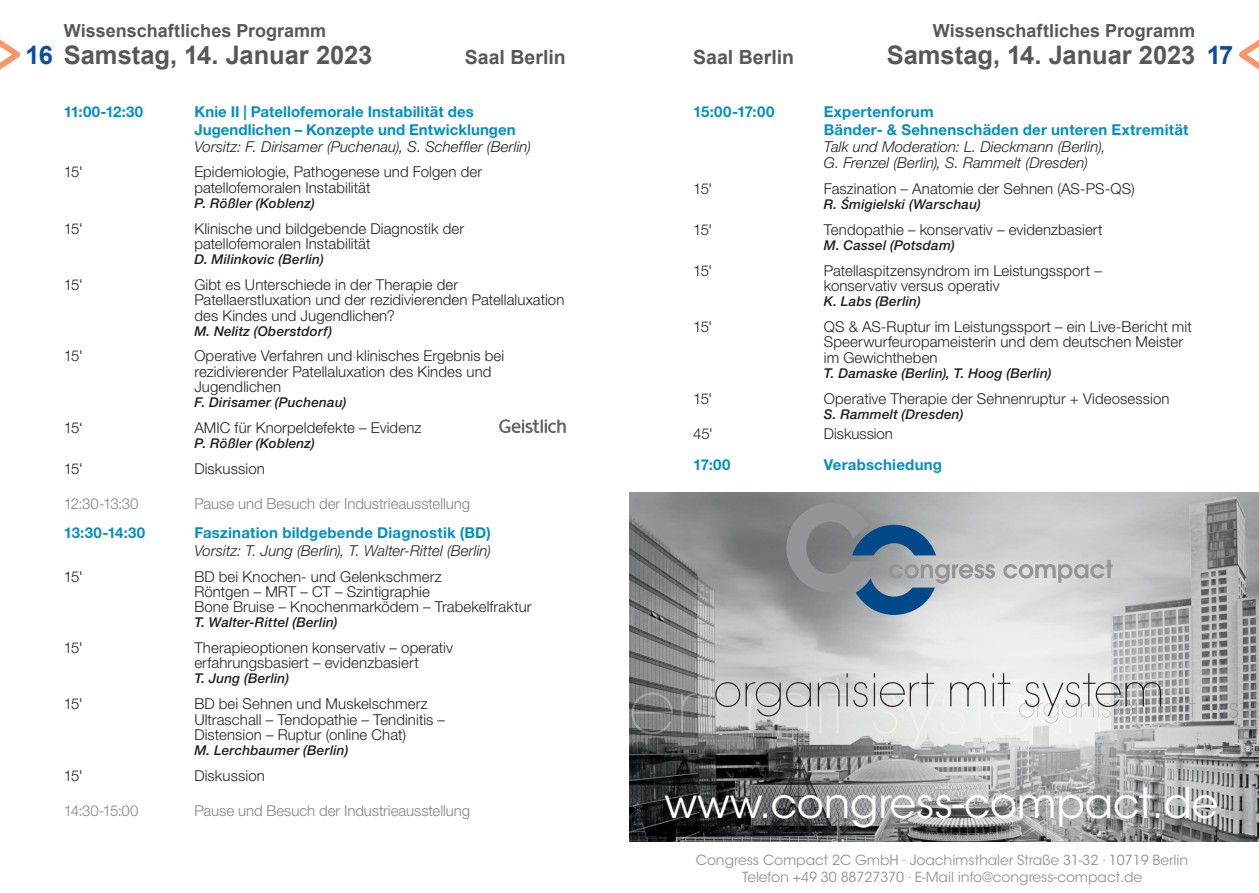
<style>
.page{position:relative;width:1259px;height:893px;background:#fff}
.page>*{position:absolute;margin:0;border:0;box-sizing:border-box;transform-origin:0 0}
.t1{font:41.7px "ITC Avant Garde Std";letter-spacing:-.005em;color:#fff}
.t2{font:700 25.5px "Arial";letter-spacing:-.005em;color:#57585a}
.t3{font:700 25.5px "Arial";color:#0d4da1}
.t4{font:700 19.5px "Arial";color:#57585a}
.t5{font:700 18px "Arial";color:#57585a}
.Vortrag{font:300 15px/15.3px "Helvetica Neue LT Std";letter-spacing:.005em;color:#231f20}
.Vorsitz{font:italic 300 15px/16.5px "Helvetica Neue LT Std";letter-spacing:.01em;color:#231f20}
.Vortrag-2{font:700 15px/18px "Helvetica Neue LT Std";letter-spacing:.015em;color:#0090c6}
.Pause{font:300 15px "Helvetica Neue LT Std";letter-spacing:-.005em;color:#808285}
.Sitzung{font:700 15px/18px "Helvetica Neue LT Std";letter-spacing:.005em;color:#0090c6}
.Absatzformat_4{font:700 15px "Helvetica Neue LT Std";letter-spacing:.015em;color:#0090c6}
.Sitzung-2{font:300 15px "Helvetica Neue LT Std";letter-spacing:-.005em;color:#231f20}
.t6{font:13.95px/16.6px "ITC Avant Garde Std";letter-spacing:-.005em;color:#939598;text-align:center}
.Referent{font:italic 500 13.5px "Helvetica Neue LT Std";letter-spacing:.015em;color:#231f20}
.s1{color:#0d4da1}
.s2{font-family:"Roboto"}
.s3{font-family:"Helvetica Neue LT Std";font-weight:100;font-stretch:condensed}
</style>
<div class="page">
<svg style="left:1239px;top:39px;width:20px;height:31px"></svg>
<svg style="left:0;top:39px;width:20px;height:31px"></svg>
<img style="left:629px;top:492px;width:630px;height:349px">
<svg style="left:786px;top:503px;width:209px;height:112px;background:#919ca5"></svg>
<svg style="left:1003px;top:560px;width:109px;height:23px;background:#c0c2c2"></svg>
<svg style="left:629px;top:673px;width:630px;height:77px;background:#bdbebe"></svg>
<svg style="left:499px;top:419px;width:67px;height:14px"></svg>
<p class="t5" style="left:64px;top:18px;width:264px">Wissenschaftliches Programm</p>
<p class="t5" style="left:932px;top:18px;width:264px">Wissenschaftliches Programm</p>
<h2 class="t2" style="left:26px;top:37px;width:348px"><span class="s1">16</span> Samstag, 14. Januar 2023</h2>
<h2 class="t3" style="left:1206px;top:37px;width:28px">17</h2>
<h3 class="t4" style="left:693px;top:43px;width:102px">Saal Berlin</h3>
<h2 class="t2" style="left:886px;top:37px;width:310px">Samstag, 14. Januar 2023</h2>
<h3 class="t4" style="left:465px;top:43px;width:102px">Saal Berlin</h3>
<p class="Sitzung" style="left:64px;top:102px;width:81px">11:00-12:30</p>
<p class="Sitzung" style="left:194px;top:102px;width:323px">Knie II | Patellofemorale Instabilität des<br>Jugendlichen – Konzepte und Entwicklungen</p>
<p class="Vorsitz" style="left:194px;top:138px;width:338px">Vorsitz: F. Dirisamer (Puchenau), S. Scheffler (Berlin)</p>
<p class="Vortrag" style="left:64px;top:164px;width:21px">15'</p>
<p class="Vortrag" style="left:194px;top:164px;width:289px">Epidemiologie, Pathogenese und Folgen der patellofemoralen Instabilität</p>
<p class="Referent" style="left:194px;top:195px;width:122px">P. Rößler (Koblenz)</p>
<p class="Vortrag" style="left:64px;top:220px;width:21px">15'</p>
<p class="Vortrag" style="left:194px;top:220px;width:271px">Klinische und bildgebende Diagnostik der patellofemoralen Instabilität</p>
<p class="Referent" style="left:194px;top:251px;width:131px">D. Milinkovic (Berlin)</p>
<p class="Vortrag" style="left:64px;top:277px;width:21px">15'</p>
<p class="Vortrag" style="left:194px;top:277px;width:371px">Gibt es Unterschiede in der Therapie der<br>Patellaerstluxation und der rezidivierenden Patellaluxation des Kindes und Jugendlichen?</p>
<p class="Referent" style="left:194px;top:323px;width:139px">M. Nelitz (Oberstdorf)</p>
<p class="Vortrag" style="left:64px;top:348px;width:21px">15'</p>
<p class="Vortrag" style="left:194px;top:348px;width:311px">Operative Verfahren und klinisches Ergebnis bei rezidivierender Patellaluxation des Kindes und<br>Jugendlichen</p>
<p class="Referent" style="left:194px;top:394px;width:154px">F. Dirisamer (Puchenau)</p>
<p class="Vortrag" style="left:64px;top:420px;width:21px">15‘</p>
<p class="Vortrag" style="left:194px;top:420px;width:229px">AMIC für Knorpeldefekte – Evidenz</p>
<p class="Referent" style="left:194px;top:435px;width:122px">P. Rößler (Koblenz)</p>
<p class="Vortrag" style="left:64px;top:461px;width:21px">15'</p>
<p class="Vortrag" style="left:194px;top:461px;width:72px">Diskussion</p>
<p class="Pause" style="left:64px;top:494px;width:76px">12:30-13:30</p>
<p class="Pause" style="left:194px;top:494px;width:277px">Pause und Besuch der Industrieausstellung</p>
<p class="Vortrag-2" style="left:64px;top:523px;width:83px">13:30-14:30</p>
<p class="Vortrag-2" style="left:194px;top:523px;width:298px">Faszination bildgebende Diagnostik (BD)</p>
<p class="Vorsitz" style="left:194px;top:542px;width:298px">Vorsitz: T. Jung (Berlin), T. Walter-Rittel (Berlin)</p>
<p class="Vortrag" style="left:64px;top:568px;width:21px">15'</p>
<p class="Vortrag" style="left:194px;top:568px;width:339px">BD bei Knochen- und Gelenkschmerz<br>Röntgen – MRT – CT – Szintigraphie<br>Bone Bruise – Knochenmarködem – Trabekelfraktur</p>
<p class="Referent" style="left:194px;top:614px;width:145px">T. Walter-Rittel (Berlin)</p>
<p class="Vortrag" style="left:64px;top:640px;width:21px">15'</p>
<p class="Vortrag" style="left:194px;top:640px;width:260px">Therapieoptionen konservativ – operativ erfahrungsbasiert – evidenzbasiert</p>
<p class="Referent" style="left:194px;top:671px;width:96px">T. Jung (Berlin)</p>
<p class="Vortrag" style="left:64px;top:696px;width:21px">15'</p>
<p class="Vortrag" style="left:194px;top:696px;width:252px">BD bei Sehnen und Muskelschmerz<br>Ultraschall – Tendopathie – Tendinitis –<br>Distension – Ruptur (online Chat)</p>
<p class="Referent" style="left:194px;top:742px;width:155px">M. Lerchbaumer (Berlin)</p>
<p class="Vortrag" style="left:64px;top:767px;width:21px">15'</p>
<p class="Vortrag" style="left:194px;top:767px;width:72px">Diskussion</p>
<p class="Pause" style="left:64px;top:801px;width:76px">14:30-15:00</p>
<p class="Pause" style="left:194px;top:801px;width:277px">Pause und Besuch der Industrieausstellung</p>
<p class="Vortrag-2" style="left:693px;top:102px;width:83px">15:00-17:00</p>
<p class="Vortrag-2" style="left:824px;top:102px;width:366px">Expertenforum<br>Bänder- &amp; Sehnenschäden der unteren Extremität</p>
<p class="Vorsitz" style="left:824px;top:138px;width:283px">Talk und Moderation: L. Dieckmann (Berlin),<br>G. Frenzel (Berlin), S. Rammelt (Dresden)</p>
<p class="Vortrag" style="left:693px;top:181px;width:21px">15'</p>
<p class="Vortrag" style="left:824px;top:181px;width:312px">Faszination – Anatomie der Sehnen (AS-PS-QS)</p>
<p class="Referent" style="left:824px;top:196px;width:159px">R. <span class="s2">Ś</span>migielski (Warschau)</p>
<p class="Vortrag" style="left:693px;top:222px;width:21px">15'</p>
<p class="Vortrag" style="left:824px;top:222px;width:280px">Tendopathie – konservativ – evidenzbasiert</p>
<p class="Referent" style="left:824px;top:237px;width:132px">M. Cassel (Potsdam)</p>
<p class="Vortrag" style="left:693px;top:263px;width:21px">15'</p>
<p class="Vortrag" style="left:824px;top:263px;width:280px">Patellaspitzensyndrom im Leistungssport – konservativ versus operativ</p>
<p class="Referent" style="left:824px;top:293px;width:98px">K. Labs (Berlin)</p>
<p class="Vortrag" style="left:693px;top:319px;width:21px">15'</p>
<p class="Vortrag" style="left:824px;top:319px;width:369px">QS &amp; AS-Ruptur im Leistungssport – ein Live-Bericht mit<br>Speerwurfeuropameisterin und dem deutschen Meister im Gewichtheben</p>
<p class="Referent" style="left:824px;top:365px;width:229px">T. Damaske (Berlin), T. Hoog (Berlin)</p>
<p class="Vortrag" style="left:693px;top:390px;width:21px">15'</p>
<p class="Vortrag" style="left:824px;top:390px;width:347px">Operative Therapie der Sehnenruptur + Videosession</p>
<p class="Referent" style="left:824px;top:406px;width:141px">S. Rammelt (Dresden)</p>
<p class="Sitzung-2" style="left:693px;top:425px;width:21px">45'</p>
<p class="Sitzung-2" style="left:824px;top:425px;width:71px">Diskussion</p>
<p class="Absatzformat_4" style="left:693px;top:455px;width:39px">17:00</p>
<p class="Absatzformat_4" style="left:824px;top:455px;width:120px">Verabschiedung</p>
<p class="t1" style="left:664px;top:778px;width:555px">www.congress-compact.de</p>
<p class="t6" style="left:696px;top:852px;width:494px">Congress Compact 2C GmbH <span class="s3">·</span> Joachimsthaler Straße 31-32 <span class="s3">·</span> 10719 Berlin<br>Telefon +49 30 88727370 <span class="s3">·</span> E-Mail info@congress-compact.de</p>
</div>
